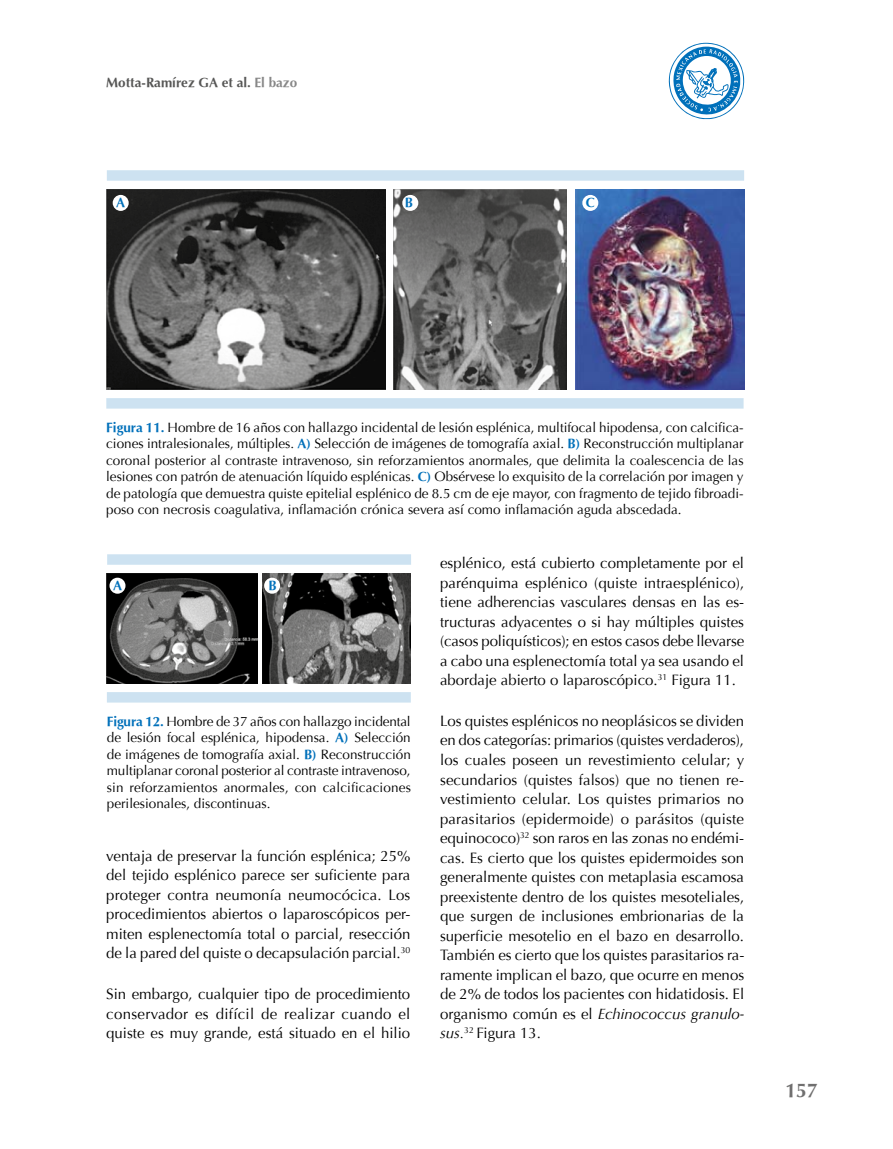
<style>
.page{position:relative;width:893px;height:1149px;background:#fff}
.page>*{position:absolute;margin:0;border:0;box-sizing:border-box;transform-origin:0 0}
.t1{font:700 19.5px "Optima";color:#706f6f}
.t2{font:15px/19.5px "Optima";color:#000;text-align:justify}
.t3{font:13.5px/16.5px "Optima";color:#000;text-align:justify}
.t4{font:700 13.5px "Optima";color:#575756}
.t5{font:700 13.5px "Optima";color:#0070ba}
.s1{color:#878787}
.s2{font-weight:700;color:#0070ba}
.s3{font-style:italic}
</style>
<div class="page">
<svg style="left:669px;top:43px;width:75px;height:76px"></svg>
<div style="left:106px;top:398px;width:638px;height:10px;background:#cde2f1"></div>
<div style="left:107px;top:170px;width:637px;height:11px;background:#cde2f1"></div>
<img style="left:106px;top:189px;width:279px;height:200px">
<img style="left:394px;top:189px;width:172px;height:200px">
<img style="left:575px;top:189px;width:169px;height:200px">
<img style="left:106px;top:573px;width:151px;height:110px">
<img style="left:262px;top:573px;width:148px;height:110px">
<div style="left:107px;top:692px;width:304px;height:10px;background:#cde2f1"></div>
<div style="left:107px;top:554px;width:304px;height:10px;background:#cde2f1"></div>
<div style="left:113px;top:195px;width:16px;height:16px;background:#fff;border-radius:50%"></div>
<div style="left:402px;top:195px;width:16px;height:16px;background:#fff;border-radius:50%"></div>
<div style="left:582px;top:195px;width:16px;height:16px;background:#fff;border-radius:50%"></div>
<div style="left:109px;top:577px;width:16px;height:16px;background:#fff;border-radius:50%"></div>
<div style="left:264px;top:577px;width:16px;height:16px;background:#fff;border-radius:50%"></div>
<p class="t4" style="left:106px;top:75px;width:192px">Motta-Ramírez GA et al. <span class="s1">El bazo</span></p>
<p class="t5" style="left:116px;top:195px;width:11px">A</p>
<p class="t5" style="left:405px;top:195px;width:10px">B</p>
<p class="t5" style="left:586px;top:195px;width:11px">C</p>
<p class="t3" style="left:106px;top:419px;width:639px"><span class="s2">Figura 11.</span> Hombre de 16 años con hallazgo incidental de lesión esplénica, multifocal hipodensa, con calcifica&shy;ciones intralesionales, múltiples. <span class="s2">A)</span> Selección de imágenes de tomografía axial. <span class="s2">B)</span> Reconstrucción multiplanar coronal posterior al contraste intravenoso, sin reforzamientos anormales, que delimita la coalescencia de las lesiones con patrón de atenuación líquido esplénicas. <span class="s2">C)</span> Obsérvese lo exquisito de la correlación por imagen y de patología que demuestra quiste epitelial esplénico de 8.5 cm de eje mayor, con fragmento de tejido fibroadi&shy;poso con necrosis coagulativa, inflamación crónica severa así como inflamación aguda abscedada.</p>
<p class="t5" style="left:113px;top:577px;width:11px">A</p>
<p class="t5" style="left:268px;top:577px;width:10px">B</p>
<p class="t3" style="left:107px;top:712px;width:306px"><span class="s2">Figura 12.</span> Hombre de 37 años con hallazgo incidental de lesión focal esplénica, hipodensa. <span class="s2">A)</span> Selección de imágenes de tomografía axial. <span class="s2">B)</span> Reconstrucción multiplanar coronal posterior al contraste intravenoso, sin reforzamientos anormales, con calcificaciones perilesionales, discontinuas.</p>
<p class="t2" style="left:106px;top:845px;width:306px">ventaja de preservar la función esplénica; 25% del tejido esplénico parece ser suficiente para proteger contra neumonía neumocócica. Los procedimientos abiertos o laparoscópicos per&shy;miten esplenectomía total o parcial, resección de la pared del quiste o decapsulación parcial.<sup>30</sup></p>
<p class="t2" style="left:106px;top:984px;width:306px">Sin embargo, cualquier tipo de procedimiento conservador es difícil de realizar cuando el quiste es muy grande, está situado en el hilio</p>
<p class="t2" style="left:440px;top:553px;width:306px">esplénico, está cubierto completamente por el parénquima esplénico (quiste intraesplénico), tiene adherencias vasculares densas en las es&shy;tructuras adyacentes o si hay múltiples quistes (casos poliquísticos); en estos casos debe llevarse a cabo una esplenectomía total ya sea usando el abordaje abierto o laparoscópico.<sup>31</sup> Figura 11.</p>
<p class="t2" style="left:440px;top:711px;width:306px">Los quistes esplénicos no neoplásicos se dividen en dos categorías: primarios (quistes verdaderos), los cuales poseen un revestimiento celular; y secundarios (quistes falsos) que no tienen re&shy;vestimiento celular. Los quistes primarios no parasitarios (epidermoide) o parásitos (quiste equinococo)<sup>32</sup> son raros en las zonas no endémi&shy;cas. Es cierto que los quistes epidermoides son generalmente quistes con metaplasia escamosa preexistente dentro de los quistes mesoteliales, que surgen de inclusiones embrionarias de la superficie mesotelio en el bazo en desarrollo.<br>También es cierto que los quistes parasitarios ra&shy;ramente implican el bazo, que ocurre en menos de 2% de todos los pacientes con hidatidosis. El organismo común es el <span class="s3">Echinococcus granulo&shy;sus.</span><sup>32</sup> Figura 13.</p>
<h1 class="t1" style="left:785px;top:1079px;width:34px">157</h1>
</div>
